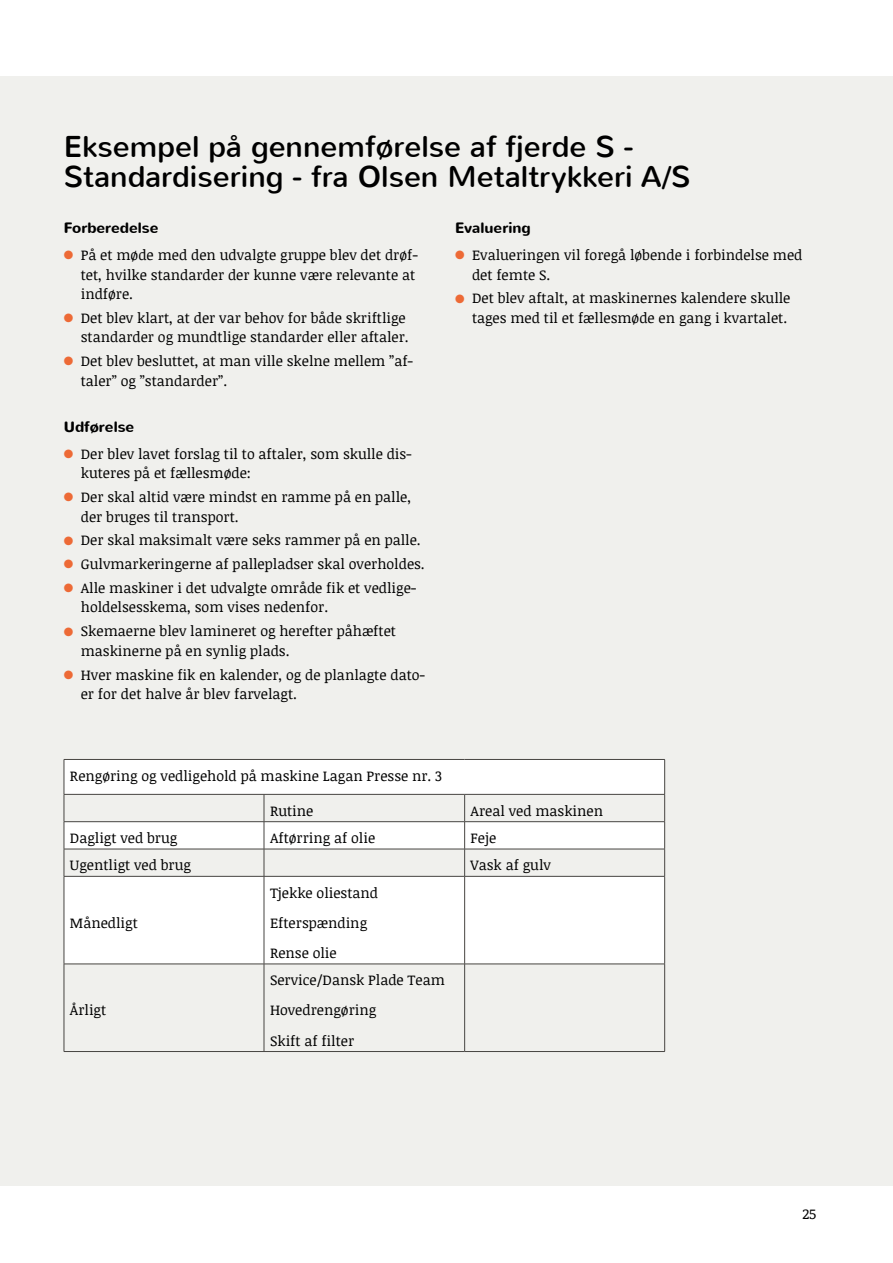
<style>
.page{position:relative;width:893px;height:1263px;background:#fff}
.page>*{position:absolute;margin:0;border:0;box-sizing:border-box;transform-origin:0 0}
.t1{font:30px/30px "Nunito";color:#000}
.t2{font:700 15px "Nunito";color:#000}
.t3{font:14.25px/19.5px "Noticia Text";color:#000}
.s1{color:#ed6a36}
</style>
<div class="page">
<div style="left:0;top:77px;width:893px;height:1109px;background:#f0f0ed"></div>
<div style="left:65px;top:760px;width:599px;height:33px;background:#fff"></div>
<svg style="left:65px;top:795px;width:599px;height:256px"></svg>
<hr style="left:64px;top:849px;width:200px;height:1px;background:#474542">
<hr style="left:264px;top:849px;width:201px;height:1px;background:#474542">
<svg style="left:264px;top:795px;width:1px;height:81px"></svg>
<hr style="left:465px;top:849px;width:200px;height:1px;background:#474542">
<svg style="left:464px;top:795px;width:1px;height:81px"></svg>
<hr style="left:64px;top:876px;width:200px;height:1px;background:#474542">
<hr style="left:264px;top:876px;width:201px;height:1px;background:#474542">
<hr style="left:264px;top:876px;width:1px;height:88px;background:#474542">
<hr style="left:465px;top:876px;width:200px;height:1px;background:#474542">
<hr style="left:464px;top:876px;width:1px;height:88px;background:#474542">
<hr style="left:64px;top:964px;width:200px;height:1px;background:#474542">
<hr style="left:264px;top:964px;width:201px;height:1px;background:#474542">
<hr style="left:264px;top:964px;width:1px;height:87px;background:#474542">
<hr style="left:465px;top:964px;width:200px;height:1px;background:#474542">
<hr style="left:464px;top:964px;width:1px;height:87px;background:#474542">
<hr style="left:64px;top:794px;width:200px;height:1px;background:#474542">
<hr style="left:264px;top:794px;width:201px;height:1px;background:#474542">
<hr style="left:465px;top:794px;width:200px;height:1px;background:#474542">
<hr style="left:64px;top:821px;width:200px;height:1px;background:#474542">
<hr style="left:264px;top:821px;width:201px;height:1px;background:#474542">
<hr style="left:465px;top:821px;width:200px;height:1px;background:#474542">
<hr style="left:64px;top:759px;width:200px;height:1px;background:#474542">
<hr style="left:64px;top:760px;width:1px;height:34px;background:#474542">
<hr style="left:264px;top:759px;width:201px;height:1px;background:#474542">
<hr style="left:465px;top:759px;width:200px;height:1px;background:#474542">
<hr style="left:664px;top:760px;width:1px;height:34px;background:#474542">
<svg style="left:64px;top:794px;width:1px;height:82px"></svg>
<svg style="left:664px;top:794px;width:1px;height:82px"></svg>
<hr style="left:64px;top:876px;width:1px;height:88px;background:#474542">
<hr style="left:664px;top:876px;width:1px;height:88px;background:#474542">
<hr style="left:64px;top:964px;width:1px;height:87px;background:#474542">
<hr style="left:664px;top:964px;width:1px;height:87px;background:#474542">
<hr style="left:64px;top:1051px;width:200px;height:1px;background:#474542">
<hr style="left:264px;top:1051px;width:201px;height:1px;background:#474542">
<hr style="left:465px;top:1051px;width:200px;height:1px;background:#474542">
<h1 class="t1" style="left:64px;top:132px;width:628px">Eksempel på gennemførelse af fjerde S -<br>Standardisering - fra Olsen Metaltrykkeri A/S</h1>
<p class="t2" style="left:64px;top:218px;width:96px">Forberedelse</p>
<p class="t3" style="left:81px;top:245px;width:339px;text-indent:-17px"><span class="s1">●</span> På et møde med den udvalgte gruppe blev det drøf&shy;tet, hvilke standarder der kunne være relevante at indføre.</p>
<p class="t3" style="left:64px;top:308px;width:346px;text-align:right"><span class="s1">●</span> Det blev klart, at der var behov for både skriftlige standarder og mundtlige standarder eller aftaler.</p>
<p class="t3" style="left:81px;top:351px;width:334px;text-indent:-17px"><span class="s1">●</span> Det blev besluttet, at man ville skelne mellem ”af&shy;taler” og ”standarder”.</p>
<p class="t2" style="left:64px;top:417px;width:72px">Udførelse</p>
<p class="t3" style="left:81px;top:444px;width:333px;text-indent:-17px"><span class="s1">●</span> Der blev lavet forslag til to aftaler, som skulle dis&shy;kuteres på et fællesmøde:</p>
<p class="t3" style="left:81px;top:487px;width:332px;text-indent:-17px"><span class="s1">●</span> Der skal altid være mindst en ramme på en palle, der bruges til transport.</p>
<p class="t3" style="left:64px;top:530px;width:358px"><span class="s1">●</span> Der skal maksimalt være seks rammer på en palle.</p>
<p class="t3" style="left:64px;top:554px;width:363px"><span class="s1">●</span> Gulvmarkeringerne af pallepladser skal overholdes.</p>
<p class="t3" style="left:81px;top:578px;width:337px;text-indent:-17px"><span class="s1">●</span> Alle maskiner i det udvalgte område fik et vedlige&shy;holdelsesskema, som vises nedenfor.</p>
<p class="t3" style="left:81px;top:621px;width:317px;text-indent:-17px"><span class="s1">●</span> Skemaerne blev lamineret og herefter påhæftet maskinerne på en synlig plads.</p>
<p class="t3" style="left:81px;top:664px;width:346px;text-indent:-17px"><span class="s1">●</span> Hver maskine fik en kalender, og de planlagte dato&shy;er for det halve år blev farvelagt.</p>
<p class="t2" style="left:455px;top:218px;width:77px">Evaluering</p>
<p class="t3" style="left:472px;top:245px;width:332px;text-indent:-17px"><span class="s1">●</span> Evalueringen vil foregå løbende i forbindelse med det femte S.</p>
<p class="t3" style="left:455px;top:288px;width:337px;text-align:right"><span class="s1">●</span> Det blev aftalt, at maskinernes kalendere skulle tages med til et fællesmøde en gang i kvartalet.</p>
<p class="t3" style="left:70px;top:765px;width:374px">Rengøring og vedligehold på maskine Lagan Presse nr. 3</p>
<p class="t3" style="left:270px;top:800px;width:45px">Rutine</p>
<p class="t3" style="left:471px;top:800px;width:134px">Areal ved maskinen</p>
<p class="t3" style="left:70px;top:828px;width:109px">Dagligt ved brug</p>
<p class="t3" style="left:270px;top:828px;width:107px">Aftørring af olie</p>
<p class="t3" style="left:471px;top:828px;width:27px">Feje</p>
<p class="t3" style="left:70px;top:855px;width:123px">Ugentligt ved brug</p>
<p class="t3" style="left:471px;top:855px;width:82px">Vask af gulv</p>
<p class="t3" style="left:70px;top:912px;width:69px">Månedligt</p>
<p class="t3" style="left:70px;top:1000px;width:38px">Årligt</p>
<p class="t3" style="left:270px;top:877px;width:110px;line-height:30.2px">Tjekke oliestand<br>Efterspænding<br>Rense olie</p>
<p class="t3" style="left:270px;top:965px;width:176px;line-height:30.2px">Service/Dansk Plade Team<br>Hovedrengøring<br>Skift af filter</p>
<p class="t3" style="left:802px;top:1203px;width:16px">25</p>
</div>
